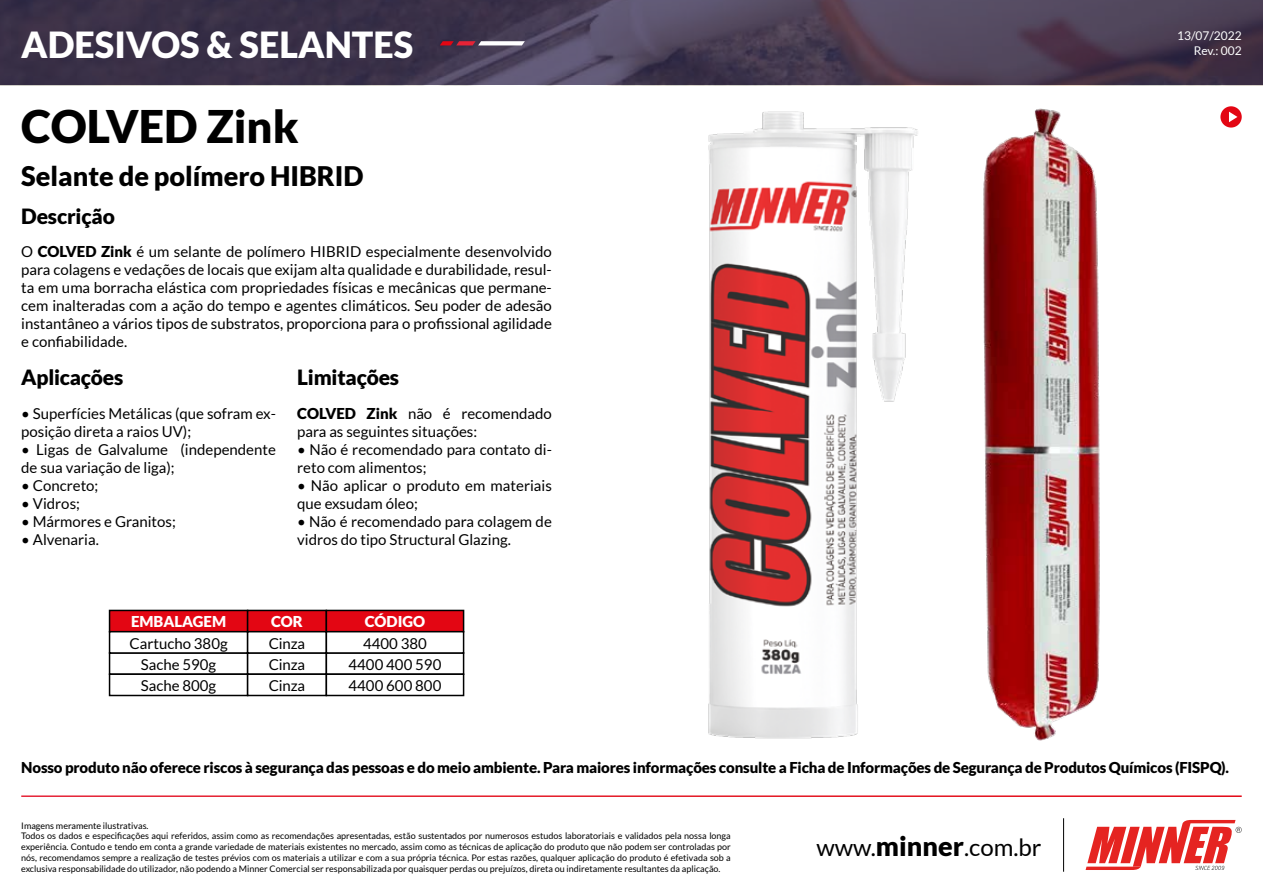
<style>
.page{position:relative;width:1263px;height:893px;background:#fff}
.page>*{position:absolute;margin:0;border:0;box-sizing:border-box;transform-origin:0 0}
.t1{font:900 45px "Lato";color:#000}
.t2{font:900 36px "Lato";color:#fff}
.t3{font:900 27px "Lato";color:#000}
.t4{font:24px "Lato";color:#000}
.t5{font:900 21px "Lato";letter-spacing:-.01em;color:#000}
.t6{font:15px/18px "Lato";color:#000}
.t7{font:900 15px "Lato";letter-spacing:-.01em;color:#000}
.t8{font:900 15px "Lato";color:#fff}
.t9{font:12px/14.4px "Lato";color:#fff;text-align:right}
.t10{font:9px/10.8px "Lato";color:#000}
.s1{font-weight:900}
.s2{font-weight:900;font-size:27px}
</style>
<div class="page">
<img style="left:0;top:0;width:1263px;height:85px">
<svg style="left:440px;top:41px;width:85px;height:4px"></svg>
<hr style="left:1063px;top:818px;width:1px;height:54px;background:#000">
<svg style="left:1085px;top:820px;width:157px;height:50px"></svg>
<div style="left:109px;top:673px;width:139px;height:23px;border:2px solid #000"></div>
<div style="left:247px;top:673px;width:80px;height:23px;border:2px solid #000"></div>
<div style="left:326px;top:673px;width:138px;height:23px;border:2px solid #000"></div>
<div style="left:110px;top:610px;width:138px;height:22px;background:#e30613"></div>
<div style="left:109px;top:610px;width:139px;height:22px;border:2px solid #000"></div>
<div style="left:109px;top:631px;width:139px;height:23px;border:2px solid #000"></div>
<div style="left:248px;top:610px;width:78px;height:22px;background:#e30613"></div>
<div style="left:247px;top:610px;width:80px;height:22px;border:2px solid #000"></div>
<div style="left:247px;top:631px;width:80px;height:23px;border:2px solid #000"></div>
<div style="left:326px;top:610px;width:138px;height:22px;background:#e30613"></div>
<div style="left:326px;top:610px;width:138px;height:22px;border:2px solid #000"></div>
<div style="left:326px;top:631px;width:138px;height:23px;border:2px solid #000"></div>
<img style="left:708px;top:111px;width:210px;height:628px">
<div style="left:1220px;top:106px;width:22px;height:22px;background:#e30613;border-radius:50%"></div>
<svg style="left:1229px;top:112px;width:8px;height:10px"></svg>
<img style="left:983px;top:108px;width:117px;height:633px">
<h2 class="t2" style="left:21px;top:24px;width:394px">ADESIVOS &amp; SELANTES</h2>
<h1 class="t1" style="left:21px;top:100px;width:279px">COLVED Zink</h1>
<h3 class="t3" style="left:21px;top:160px;width:344px">Selante de polímero HIBRID</h3>
<h3 class="t5" style="left:21px;top:204px;width:95px">Descrição</h3>
<p class="t6" style="left:21px;top:242px;width:532px;text-align:justify">O <span class="s1">COLVED Zink</span> é um selante de polímero HIBRID especialmente desenvolvido para colagens e vedações de locais que exijam alta qualidade e durabilidade, resul&shy;ta em uma borracha elástica com propriedades físicas e mecânicas que permane&shy;cem inalteradas com a ação do tempo e agentes climáticos. Seu poder de adesão instantâneo a vários tipos de substratos, proporciona para o profissional agilidade e confiabilidade.</p>
<h3 class="t5" style="left:21px;top:365px;width:104px">Aplicações</h3>
<p class="t6" style="left:21px;top:404px;width:256px">• Superfícies Metálicas (que sofram ex&shy;posição direta a raios UV);</p>
<p class="t6" style="left:21px;top:440px;width:256px">• Ligas de Galvalume (independente de sua variação de liga);</p>
<p class="t6" style="left:21px;top:476px;width:79px">• Concreto;</p>
<p class="t6" style="left:21px;top:494px;width:60px">• Vidros;</p>
<p class="t6" style="left:21px;top:512px;width:156px">• Mármores e Granitos;</p>
<p class="t6" style="left:21px;top:530px;width:79px">• Alvenaria.</p>
<h3 class="t5" style="left:297px;top:365px;width:104px">Limitações</h3>
<p class="t6" style="left:297px;top:404px;width:256px"><span class="s1">COLVED Zink</span> não é recomendado para as seguintes situações:</p>
<p class="t6" style="left:297px;top:440px;width:256px">• Não é recomendado para contato di&shy;reto com alimentos;</p>
<p class="t6" style="left:297px;top:476px;width:256px">• Não aplicar o produto em materiais que exsudam óleo;</p>
<p class="t6" style="left:297px;top:512px;width:256px">• Não é recomendado para colagem de vidros do tipo Structural Glazing.</p>
<p class="t8" style="left:131px;top:613px;width:97px">EMBALAGEM</p>
<p class="t8" style="left:271px;top:613px;width:33px">COR</p>
<p class="t8" style="left:365px;top:613px;width:62px">CÓDIGO</p>
<p class="t6" style="left:141px;top:655px;width:77px">Sache 590g</p>
<p class="t6" style="left:269px;top:655px;width:38px">Cinza</p>
<p class="t6" style="left:349px;top:655px;width:94px">4400 400 590</p>
<p class="t6" style="left:141px;top:677px;width:77px">Sache 800g</p>
<p class="t6" style="left:269px;top:677px;width:38px">Cinza</p>
<p class="t6" style="left:349px;top:677px;width:94px">4400 600 800</p>
<p class="t6" style="left:129px;top:634px;width:100px">Cartucho 380g</p>
<p class="t6" style="left:269px;top:634px;width:38px">Cinza</p>
<p class="t6" style="left:363px;top:634px;width:65px">4400 380</p>
<p class="t9" style="left:1177px;top:29px;width:66px">13/07/2022<br>Rev.: 002</p>
<p class="t7" style="left:21px;top:759px;width:1209px">Nosso produto não oferece riscos à segurança das pessoas e do meio ambiente. Para maiores informações consulte a Ficha de Informações de Segurança de Produtos Químicos (FISPQ).</p>
<p class="t10" style="left:21px;top:820px;width:711px">Imagens meramente ilustrativas.<br>Todos os dados e especificações aqui referidos, assim como as recomendações apresentadas, estão sustentados por numerosos estudos laboratoriais e validados pela nossa longa experiência. Contudo e tendo em conta a grande variedade de materiais existentes no mercado, assim como as técnicas de aplicação do produto que não podem ser controladas por nós, recomendamos sempre a realização de testes prévios com os materiais a utilizar e com a sua própria técnica. Por estas razões, qualquer aplicação do produto é efetivada sob a exclusiva responsabilidade do utilizador, não podendo a Minner Comercial ser responsabilizada por quaisquer perdas ou prejuízos, direta ou indiretamente resultantes da aplicação.</p>
<h3 class="t4" style="left:816px;top:834px;width:227px">www.<span class="s2">minner</span>.com.br</h3>
</div>
